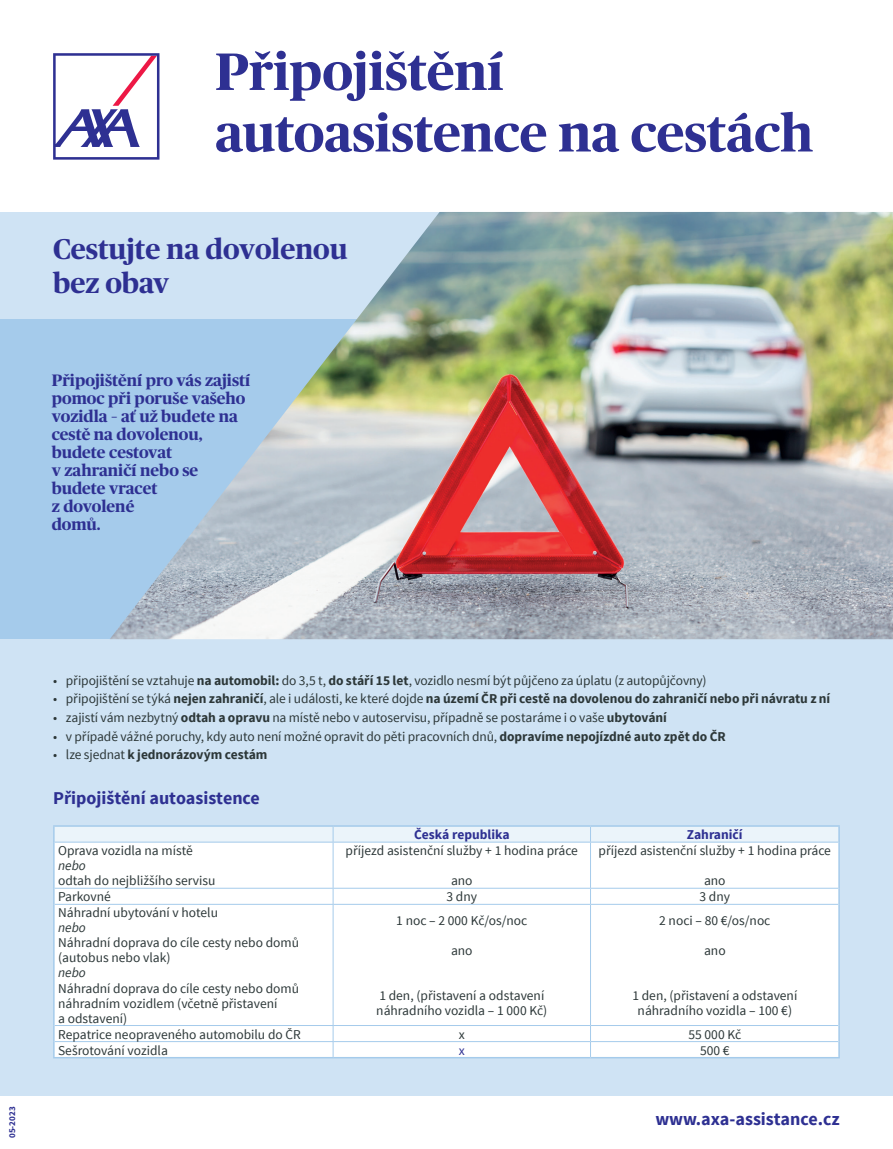
<style>
.page{position:relative;width:893px;height:1149px;background:#fff}
.page>*{position:absolute;margin:0;border:0;box-sizing:border-box;transform-origin:0 0}
.t1{font:700 52.5px/61.5px "Publico Headline";color:#2e3092}
.t2{font:700 28.5px/34.2px "Publico Headline";color:#2e3092}
.t3{font:700 18px "Source Sans Pro";color:#2e3092}
.t4{font:700 16.5px/18px "Publico Headline";color:#2e3092}
.t5{font:13.5px/15px "Source Sans Pro";color:#2c3738}
.t6{font:700 13.5px "Source Sans Pro";letter-spacing:-.005em;color:#2c3738}
.t7{font:700 13.5px "Source Sans Pro";color:#2e3092}
.t8{font:italic 13.5px "Source Sans Pro";color:#2c3738}
.t9{font:13.5px "Source Sans Pro";color:#2e3092}
.t10{font:700 9px "Source Sans Pro";color:#2e3092}
.s1{font-weight:700}
.s2{font-weight:400}
</style>
<div class="page">
<div style="left:0;top:634px;width:893px;height:461px;background:#cfe3f4"></div>
<svg style="left:53px;top:53px;width:106px;height:107px"></svg>
<div style="left:55px;top:842px;width:783px;height:214px;background:#fff"></div>
<hr style="left:53px;top:841px;width:2px;height:46px;background:#a5cbeb">
<hr style="left:838px;top:841px;width:2px;height:46px;background:#a5cbeb">
<svg style="left:53px;top:887px;width:2px;height:17px"></svg>
<svg style="left:838px;top:887px;width:2px;height:17px"></svg>
<hr style="left:53px;top:904px;width:2px;height:121px;background:#a5cbeb">
<hr style="left:838px;top:904px;width:2px;height:121px;background:#a5cbeb">
<svg style="left:53px;top:1025px;width:2px;height:31px"></svg>
<svg style="left:838px;top:1025px;width:2px;height:31px"></svg>
<hr style="left:53px;top:1056px;width:280px;height:2px;background:#a5cbeb">
<hr style="left:333px;top:1056px;width:257px;height:2px;background:#a5cbeb">
<hr style="left:590px;top:1056px;width:250px;height:2px;background:#a5cbeb">
<hr style="left:55px;top:887px;width:278px;height:1px;background:#a5cbeb">
<hr style="left:55px;top:903px;width:278px;height:1px;background:#a5cbeb">
<hr style="left:55px;top:1024px;width:278px;height:1px;background:#a5cbeb">
<hr style="left:55px;top:1040px;width:278px;height:1px;background:#a5cbeb">
<hr style="left:55px;top:841px;width:278px;height:1px;background:#a5cbeb">
<hr style="left:590px;top:887px;width:248px;height:1px;background:#a5cbeb">
<hr style="left:590px;top:903px;width:248px;height:1px;background:#a5cbeb">
<hr style="left:590px;top:1024px;width:248px;height:1px;background:#a5cbeb">
<hr style="left:590px;top:1040px;width:248px;height:1px;background:#a5cbeb">
<hr style="left:333px;top:842px;width:1px;height:45px;background:#a5cbeb">
<hr style="left:590px;top:842px;width:1px;height:45px;background:#a5cbeb">
<hr style="left:333px;top:887px;width:257px;height:1px;background:#a5cbeb">
<svg style="left:333px;top:888px;width:1px;height:15px"></svg>
<svg style="left:590px;top:888px;width:1px;height:15px"></svg>
<hr style="left:333px;top:903px;width:257px;height:1px;background:#a5cbeb">
<hr style="left:333px;top:904px;width:1px;height:120px;background:#a5cbeb">
<hr style="left:590px;top:904px;width:1px;height:120px;background:#a5cbeb">
<hr style="left:333px;top:1024px;width:257px;height:1px;background:#a5cbeb">
<svg style="left:333px;top:1025px;width:1px;height:31px"></svg>
<svg style="left:590px;top:1025px;width:1px;height:31px"></svg>
<hr style="left:333px;top:1040px;width:257px;height:1px;background:#a5cbeb">
<hr style="left:333px;top:841px;width:257px;height:1px;background:#a5cbeb">
<svg style="left:53px;top:825px;width:787px;height:16px;background:#e3eff8"></svg>
<hr style="left:590px;top:841px;width:248px;height:1px;background:#a5cbeb">
<div style="left:0;top:213px;width:893px;height:425px;background:#a5cbeb"></div>
<div style="left:0;top:212px;width:893px;height:106px;background:#cfe3f4"></div>
<img style="left:110px;top:212px;width:783px;height:427px">
<h1 class="t1" style="left:215px;top:38px;width:599px">Připojištění autoasistence na cestách</h1>
<h2 class="t2" style="left:53px;top:230px;width:296px">Cestujte na dovolenou bez obav</h2>
<p class="t4" style="left:52px;top:370px;width:200px">Připojištění pro vás zajistí pomoc při poruše vašeho vozidla – ať už budete na cestě na dovolenou, budete cestovat<br>v zahraničí nebo se budete vracet<br>z dovolené<br>domů.</p>
<p class="t10" style="left:6px;top:1137px;width:33px;rotate:-90deg">05-2023</p>
<p class="t5" style="left:53px;top:672px;width:655px">• připojištění se vztahuje <span class="s1">na automobil:</span> do 3,5 t, <span class="s1">do stáří 15 let</span>, vozidlo nesmí být půjčeno za úplatu (z autopůjčovny)</p>
<p class="t6" style="left:53px;top:690px;width:779px"><span class="s2">• připojištění se týká</span> nejen zahraničí<span class="s2">, ale i události, ke které dojde</span> na území ČR při cestě na dovolenou do zahraničí nebo při návratu z ní</p>
<p class="t5" style="left:53px;top:710px;width:615px">• zajistí vám nezbytný <span class="s1">odtah a opravu</span> na místě nebo v autoservisu, případně se postaráme i o vaše <span class="s1">ubytování</span></p>
<p class="t5" style="left:53px;top:728px;width:674px">• v případě vážné poruchy, kdy auto není možné opravit do pěti pracovních dnů, <span class="s1">dopravíme nepojízdné auto zpět do ČR</span></p>
<p class="t6" style="left:53px;top:745px;width:216px"><span class="s2">• lze sjednat</span> k jednorázovým cestám</p>
<h3 class="t3" style="left:53px;top:786px;width:208px">Připojištění autoasistence</h3>
<p class="t7" style="left:414px;top:825px;width:97px">Česká republika</p>
<p class="t7" style="left:687px;top:825px;width:57px">Zahraničí</p>
<p class="t5" style="left:58px;top:843px;width:136px">Oprava vozidla na místě</p>
<p class="t8" style="left:58px;top:857px;width:29px">nebo</p>
<p class="t5" style="left:58px;top:873px;width:159px">odtah do nejbližšího servisu</p>
<p class="t5" style="left:346px;top:843px;width:234px">příjezd asistenční služby + 1 hodina práce</p>
<p class="t5" style="left:451px;top:873px;width:23px">ano</p>
<p class="t5" style="left:599px;top:843px;width:234px">příjezd asistenční služby + 1 hodina práce</p>
<p class="t5" style="left:704px;top:873px;width:23px">ano</p>
<p class="t5" style="left:58px;top:889px;width:54px">Parkovné</p>
<p class="t5" style="left:446px;top:889px;width:32px">3 dny</p>
<p class="t5" style="left:699px;top:889px;width:32px">3 dny</p>
<p class="t5" style="left:58px;top:905px;width:161px">Náhradní ubytování v hotelu</p>
<p class="t8" style="left:58px;top:919px;width:29px">nebo</p>
<p class="t5" style="left:58px;top:935px;width:242px">Náhradní doprava do cíle cesty nebo domů (autobus nebo vlak)</p>
<p class="t8" style="left:58px;top:964px;width:29px">nebo</p>
<p class="t5" style="left:58px;top:980px;width:242px">Náhradní doprava do cíle cesty nebo domů náhradním vozidlem (včetně přistavení<br>a odstavení)</p>
<p class="t5" style="left:396px;top:912px;width:133px">1 noc – 2 000 Kč/os/noc</p>
<p class="t5" style="left:451px;top:942px;width:23px">ano</p>
<p class="t5" style="left:376px;top:987px;width:173px">1 den, (přistavení a odstavení náhradního vozidla – 1 000 Kč)</p>
<p class="t5" style="left:659px;top:912px;width:113px">2 noci – 80 €/os/noc</p>
<p class="t5" style="left:704px;top:942px;width:23px">ano</p>
<p class="t5" style="left:632px;top:987px;width:166px;text-align:center">1 den, (přistavení a odstavení náhradního vozidla – 100 €)</p>
<p class="t5" style="left:58px;top:1026px;width:244px">Repatrice neopraveného automobilu do ČR</p>
<p class="t5" style="left:459px;top:1026px;width:8px">x</p>
<p class="t5" style="left:688px;top:1026px;width:54px">55 000 Kč</p>
<p class="t5" style="left:58px;top:1042px;width:111px">Sešrotování vozidla</p>
<p class="t9" style="left:459px;top:1041px;width:8px">x</p>
<p class="t5" style="left:700px;top:1042px;width:31px">500 €</p>
<h3 class="t3" style="left:655px;top:1107px;width:186px">www.axa-assistance.cz</h3>
</div>
